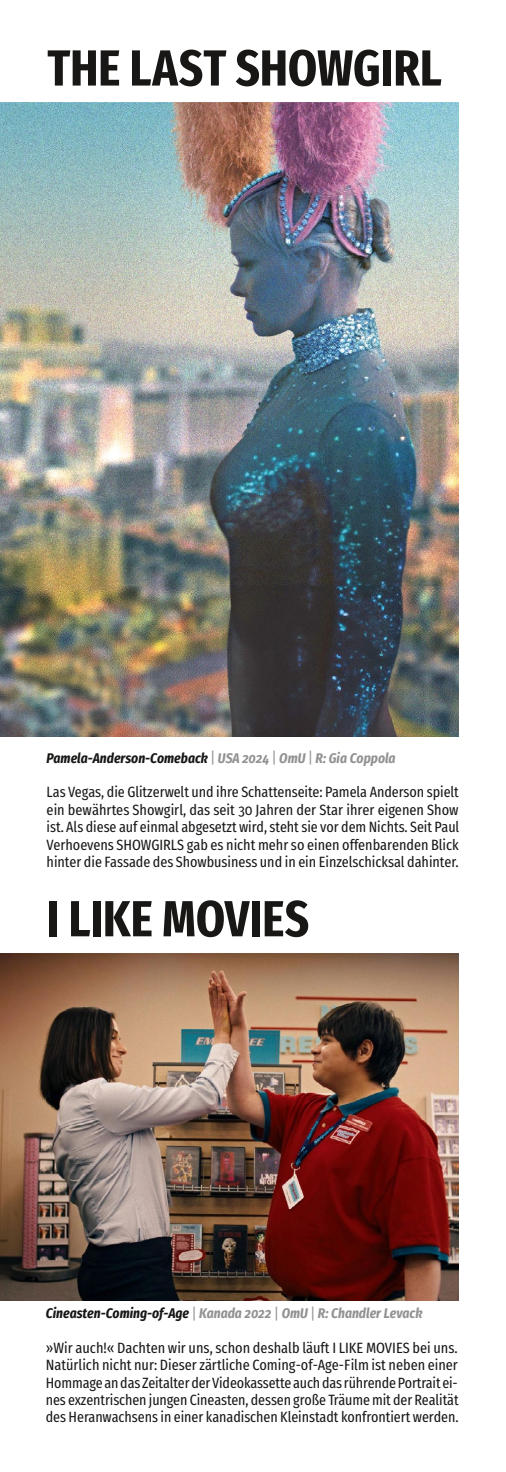
<style>
.page{position:relative;width:506px;height:1472px;background:#fff}
.page>*{position:absolute;margin:0;border:0;box-sizing:border-box;transform-origin:0 0}
.t1{font:700 50.75px "Fira Sans Compressed";color:#181716}
.t2{font:14.88px/17.3px "Fira Sans Condensed";letter-spacing:-.005em;color:#181716;text-align:justify}
.t3{font:italic 700 14px "Fira Sans Condensed";color:#919292}
.t4{font:italic 700 14px "Fira Sans Condensed";color:#181716}
.s1{font-weight:400;font-style:normal;font-size:15.4px;color:#919292}
.s2{color:#919292}
.s3{color:#181716}
.s4{font-weight:400;font-style:normal;font-size:15.4px}
</style>
<div class="page">
<img style="left:0;top:954px;width:458px;height:347px">
<img style="left:0;top:103px;width:458px;height:633px">
<h1 class="t1" style="left:47px;top:26px;width:396px">THE LAST SHOWGIRL</h1>
<p class="t4" style="left:47px;top:748px;width:351px">Pamela-Anderson-Comeback <span class="s1">|</span> <span class="s2">USA 2024</span> <span class="s1">|</span> <span class="s2">OmU</span> <span class="s1">|</span> <span class="s2">R: Gia Coppola</span></p>
<p class="t2" style="left:47px;top:782px;width:414px">Las Vegas, die Glitzerwelt und ihre Schattenseite: Pamela Anderson spielt ein bewährtes Showgirl, das seit 30 Jahren der Star ihrer eigenen Show ist. Als diese auf einmal abgesetzt wird, steht sie vor dem Nichts. Seit Paul Verhoevens SHOWGIRLS gab es nicht mehr so einen offenbarenden Blick hinter die Fassade des Showbusiness und in ein Einzelschicksal dahinter.</p>
<h1 class="t1" style="left:47px;top:876px;width:264px">I LIKE MOVIES</h1>
<p class="t3" style="left:46px;top:1304px;width:378px"><span class="s3">Cineasten-Coming-of-Age</span> <span class="s4">|</span> Kanada 2022 <span class="s4">|</span> OmU <span class="s4">|</span> R: Chandler Levack</p>
<p class="t2" style="left:46px;top:1338px;width:414px">»Wir auch!« Dachten wir uns, schon deshalb läuft I LIKE MOVIES bei uns.<br>Natürlich nicht nur: Dieser zärtliche Coming-of-Age-Film ist neben einer Hommage andas ZeitalterderVideokassette auchdas rührendePortrait ei&shy;nes exzentrischen jungen Cineasten, dessen große Träume mit der Realität des Heranwachsens in einer kanadischen Kleinstadt konfrontiert werden.</p>
</div>
